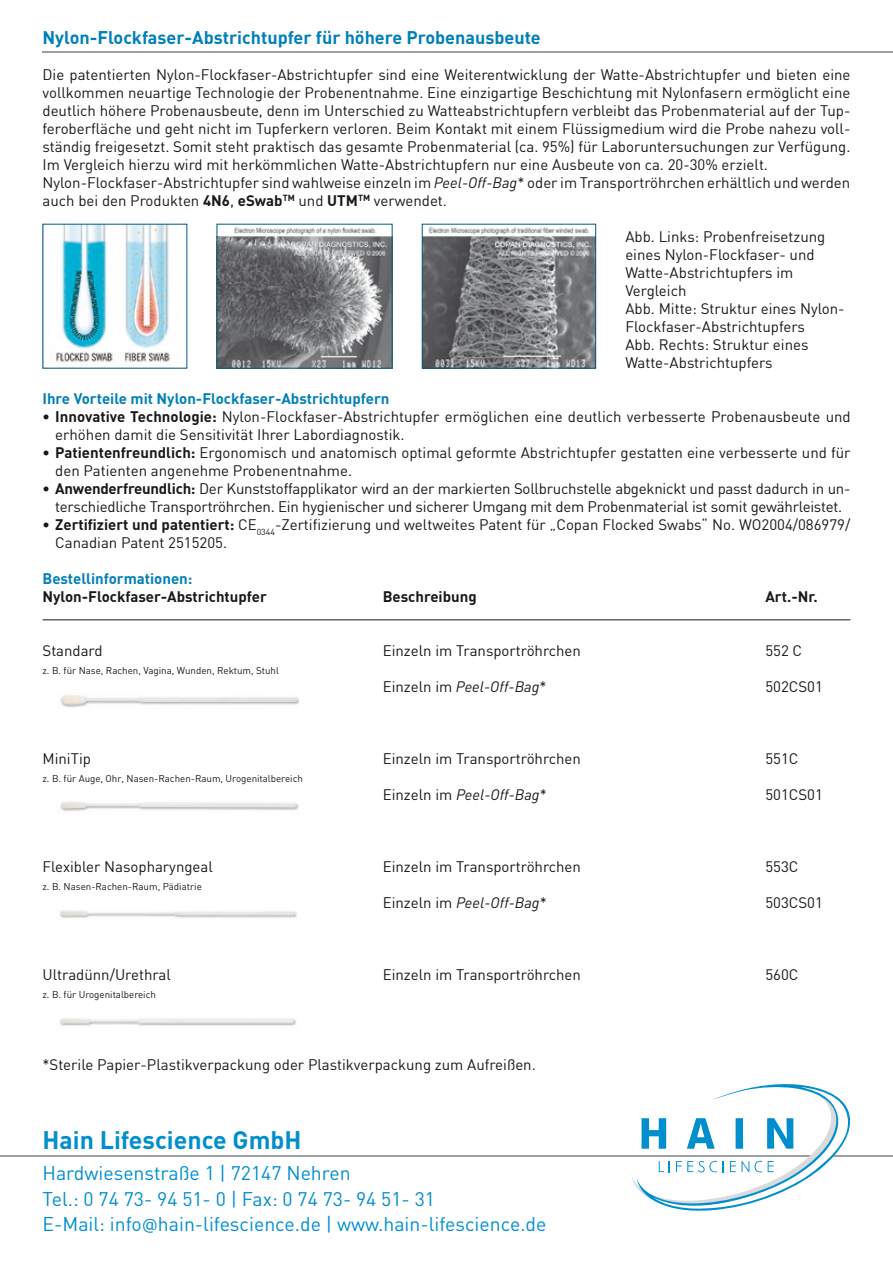
<style>
.page{position:relative;width:893px;height:1263px;background:#fff}
.page>*{position:absolute;margin:0;border:0;box-sizing:border-box;transform-origin:0 0}
.t1{font:700 24.9px "DIN";color:#008ece}
.t2{font:19.5px/25.7px "DIN";color:#008ece}
.t3{font:700 18px "DIN";color:#007fb8}
.t4{font:15px/18px "DIN";color:#1a171c}
.t5{font:700 15px "DIN";color:#007fb8}
.t6{font:italic 15px "DIN";color:#1a171c}
.t7{font:700 15px "DIN";color:#1a171c}
.t8{font:9.75px "DIN";color:#1a171c}
.s1{font-style:italic}
.s2{font-weight:700}
.s3{font-style:normal}
.s4{font-family:"Verdana";font-size:16.2px}
</style>
<div class="page">
<img style="left:219px;top:227px;width:171px;height:140px">
<div style="left:217px;top:224px;width:175px;height:145px;border:1px solid #005882"></div>
<img style="left:424px;top:227px;width:170px;height:140px">
<div style="left:422px;top:224px;width:174px;height:145px;border:1px solid #005882"></div>
<img style="left:55px;top:226px;width:115px;height:141px">
<hr style="left:43px;top:620px;width:807px;height:1px;background:#1a171c">
<img style="left:60px;top:802px;width:239px;height:9px">
<img style="left:60px;top:695px;width:238px;height:13px">
<img style="left:60px;top:910px;width:237px;height:8px">
<img style="left:59px;top:1018px;width:237px;height:8px">
<hr style="left:0;top:1155px;width:893px;height:1px;background:#9d9ea0">
<svg style="left:631px;top:1084px;width:224px;height:127px"></svg>
<hr style="left:43px;top:51px;width:850px;height:2px;background:#9d9ea0">
<p class="t3" style="left:43px;top:25px;width:500px">Nylon-Flockfaser-Abstrichtupfer für höhere Probenausbeute</p>
<p class="t4" style="left:43px;top:65px;width:809px">Die patentierten Nylon-Flockfaser-Abstrichtupfer sind eine Weiterentwicklung der Watte-Abstrichtupfer und bieten eine vollkommen neuartige Technologie der Probenentnahme. Eine einzigartige Beschichtung mit Nylonfasern ermöglicht eine deutlich höhere Probenausbeute, denn im Unterschied zu Watteabstrichtupfern verbleibt das Probenmaterial auf der Tup&shy;feroberfläche und geht nicht im Tupferkern verloren. Beim Kontakt mit einem Flüssigmedium wird die Probe nahezu voll&shy;ständig freigesetzt. Somit steht praktisch das gesamte Probenmaterial (ca. 95%) für Laboruntersuchungen zur Verfügung.<br>Im Vergleich hierzu wird mit herkömmlichen Watte-Abstrichtupfern nur eine Ausbeute von ca. 20-30% erzielt.<br>Nylon-Flockfaser-Abstrichtupfer sind wahlweise einzeln im <span class="s1">Peel-Off-Bag</span>* oder im Transportröhrchen erhältlich und werden auch bei den Produkten <span class="s2">4N6</span>, <span class="s2">eSwab</span><sup>TM</sup> und <span class="s2">UTM</span><sup>TM</sup> verwendet.</p>
<p class="t4" style="left:625px;top:227px;width:221px">Abb. Links: Probenfreisetzung eines Nylon-Flockfaser- und<br>Watte-Abstrichtupfers im<br>Vergleich<br>Abb. Mitte: Struktur eines Nylon-<br>Flockfaser-Abstrichtupfers<br>Abb. Rechts: Struktur eines<br>Watte-Abstrichtupfers</p>
<p class="t5" style="left:43px;top:389px;width:348px">Ihre Vorteile mit Nylon-Flockfaser-Abstrichtupfern</p>
<p class="t4" style="left:55px;top:407px;width:797px;text-indent:-13px"><span class="s2">• Innovative Technologie:</span> Nylon-Flockfaser-Abstrichtupfer ermöglichen eine deutlich verbesserte Probenausbeute und erhöhen damit die Sensitivität Ihrer Labordiagnostik.</p>
<p class="t4" style="left:55px;top:443px;width:797px;text-indent:-13px"><span class="s2">• Patientenfreundlich:</span> Ergonomisch und anatomisch optimal geformte Abstrichtupfer gestatten eine verbesserte und für den Patienten angenehme Probenentnahme.</p>
<p class="t4" style="left:43px;top:479px;width:809px;text-align:center"><span class="s2">• Anwenderfreundlich:</span> Der Kunststoffapplikator wird an der markierten Sollbruchstelle abgeknickt und passt dadurch in un&shy;terschiedliche Transportröhrchen. Ein hygienischer und sicherer Umgang mit dem Probenmaterial ist somit gewährleistet.</p>
<p class="t4" style="left:55px;top:515px;width:797px;text-indent:-13px"><span class="s2">• Zertifiziert und patentiert:</span> CE<sub>0344</sub>-Zertifizierung und weltweites Patent für „Copan Flocked Swabs“ No. WO2004/086979/<br>Canadian Patent 2515205.</p>
<p class="t5" style="left:43px;top:569px;width:151px">Bestellinformationen:</p>
<p class="t7" style="left:43px;top:587px;width:226px">Nylon-Flockfaser-Abstrichtupfer</p>
<p class="t7" style="left:383px;top:587px;width:95px">Beschreibung</p>
<p class="t7" style="left:765px;top:587px;width:54px">Art.-Nr.</p>
<p class="t4" style="left:43px;top:641px;width:62px">Standard</p>
<p class="t4" style="left:383px;top:641px;width:200px">Einzeln im Transportröhrchen</p>
<p class="t4" style="left:765px;top:641px;width:38px">552 C</p>
<p class="t8" style="left:43px;top:664px;width:238px">z. B. für Nase, Rachen, Vagina, Wunden, Rektum, Stuhl</p>
<p class="t6" style="left:383px;top:677px;width:165px"><span class="s3">Einzeln im</span> Peel-Off-Bag<span class="s3">*</span></p>
<p class="t4" style="left:765px;top:677px;width:59px">502CS01</p>
<p class="t4" style="left:43px;top:749px;width:50px">MiniTip</p>
<p class="t4" style="left:383px;top:749px;width:200px">Einzeln im Transportröhrchen</p>
<p class="t4" style="left:765px;top:749px;width:35px">551C</p>
<p class="t8" style="left:43px;top:772px;width:262px">z. B. für Auge, Ohr, Nasen-Rachen-Raum, Urogenitalbereich</p>
<p class="t6" style="left:383px;top:785px;width:166px"><span class="s3">Einzeln im</span> Peel-Off-Bag<span class="s3">*</span></p>
<p class="t4" style="left:765px;top:785px;width:59px">501CS01</p>
<p class="t4" style="left:43px;top:857px;width:172px">Flexibler Nasopharyngeal</p>
<p class="t4" style="left:383px;top:857px;width:200px">Einzeln im Transportröhrchen</p>
<p class="t4" style="left:765px;top:857px;width:35px">553C</p>
<p class="t8" style="left:43px;top:880px;width:161px">z. B. Nasen-Rachen-Raum, Pädiatrie</p>
<p class="t6" style="left:383px;top:893px;width:166px"><span class="s3">Einzeln im</span> Peel-Off-Bag<span class="s3">*</span></p>
<p class="t4" style="left:765px;top:893px;width:59px">503CS01</p>
<p class="t4" style="left:43px;top:965px;width:130px">Ultradünn/Urethral</p>
<p class="t4" style="left:383px;top:965px;width:200px">Einzeln im Transportröhrchen</p>
<p class="t4" style="left:765px;top:965px;width:35px">560C</p>
<p class="t8" style="left:43px;top:988px;width:115px">z. B. für Urogenitalbereich</p>
<p class="t4" style="left:43px;top:1055px;width:495px">*Sterile Papier-Plastikverpackung oder Plastikverpackung zum Aufreißen.</p>
<h1 class="t1" style="left:43px;top:1123px;width:260px">Hain Lifescience GmbH</h1>
<h2 class="t2" style="left:43px;top:1160px;width:505px">Hardwiesenstraße 1 | 72147 Nehren<br>Tel.: 0 74 73- 94 51- 0 | Fax: 0 74 73- 94 51- 31<br>E-Mail: info<span class="s4">@</span>hain-lifescience.de | www.hain-lifescience.de</h2>
</div>
